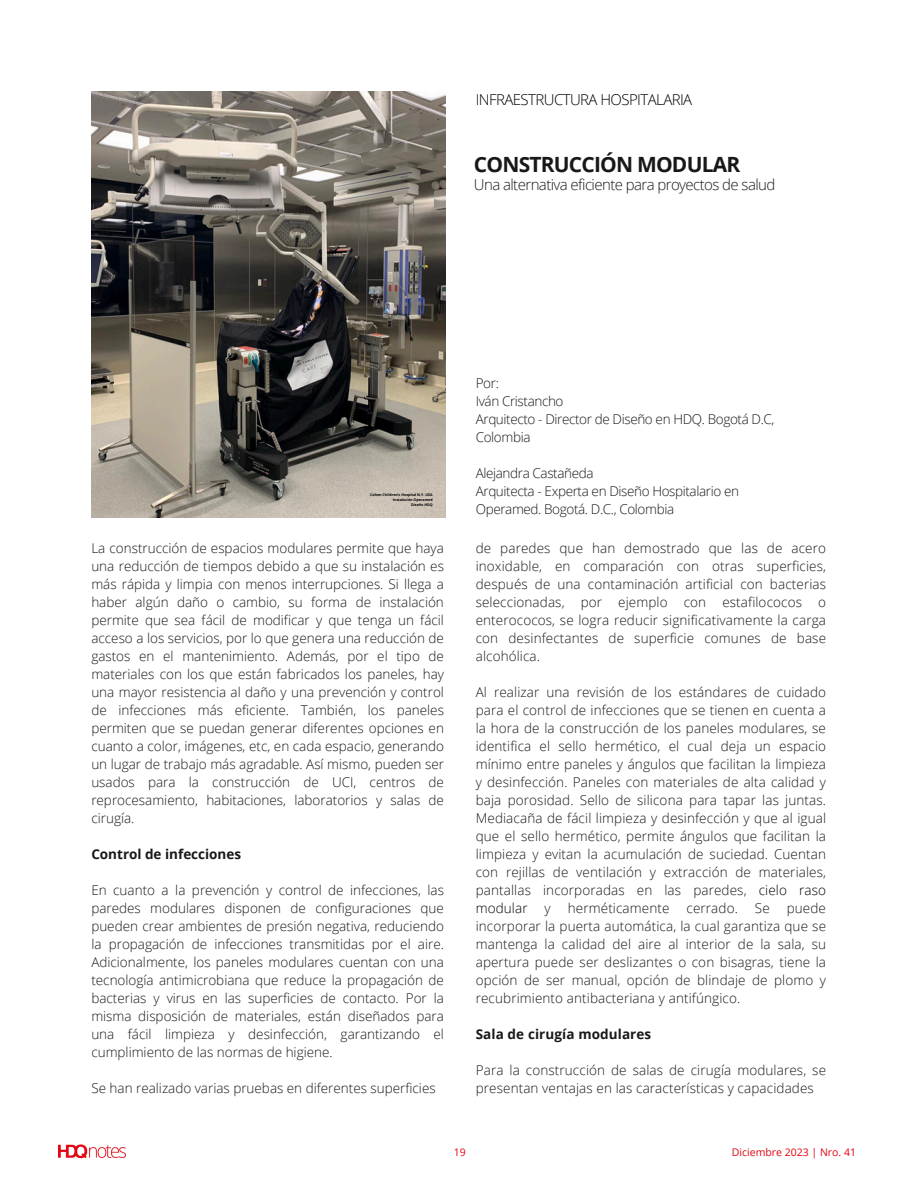
<style>
.page{position:relative;width:918px;height:1188px;background:#fff}
.page>*{position:absolute;margin:0;border:0;box-sizing:border-box;transform-origin:0 0}
.t1{font:700 21px "Open Sans";letter-spacing:-.035em;color:#181818}
.t2{font:300 15px "Open Sans";letter-spacing:-.035em;color:#181818}
.t3{font:300 15px "Open Sans";letter-spacing:-.04em;color:#000}
.t4{font:300 13.5px/18px "Open Sans";color:#181818;text-align:justify}
.t5{font:300 13.5px/18px "Open Sans";letter-spacing:-.025em;color:#181818}
.t6{font:700 13.5px "Open Sans";letter-spacing:.01em;color:#181818}
.t7{font:10.5px "Open Sans";color:#e30613}
.t8{font:700 3.6px "Open Sans";color:#000}
.s1{color:#000}
</style>
<div class="page">
<img style="left:92px;top:92px;width:353px;height:425px">
<img style="left:59px;top:1144px;width:66px;height:15px">
<h3 class="t3" style="left:476px;top:89px;width:218px">INFRAESTRUCTURA HOSPITALARIA</h3>
<h1 class="t1" style="left:474px;top:150px;width:268px">CONSTRUCCIÓN MODULAR</h1>
<p class="t2" style="left:474px;top:174px;width:303px">Una alternativa eficiente para proyectos de salud</p>
<p class="t8" style="left:370px;top:492px;width:64px">Cohen Children’s Hospital N.Y. USA</p>
<p class="t8" style="left:393px;top:497px;width:41px">Instalación Operamed</p>
<h4 class="t8" style="left:411px;top:502px;width:23px">Diseño HDQ</h4>
<h3 class="t4" style="left:91px;top:539px;width:354px">La construcción de espacios modulares permite que haya una reducción de tiempos debido a que su instalación es más rápida y limpia con menos interrupciones. Si llega a haber algún daño o cambio, su forma de instalación permite que sea fácil de modificar y que tenga un fácil acceso a los servicios, por lo que genera una reducción de gastos en el mantenimiento. Además, por el tipo de materiales con los que están fabricados los paneles, hay una mayor resistencia al daño y una prevención y control de infecciones más eficiente. También, los paneles permiten que se puedan generar diferentes opciones en cuanto a color, imágenes, etc, en cada espacio, generando un lugar de trabajo más agradable. Así mismo, pueden ser usados para la construcción de UCI, centros de reprocesamiento, habitaciones, laboratorios y salas de cirugía.</h3>
<h2 class="t6" style="left:91px;top:845px;width:151px">Control de infecciones</h2>
<h3 class="t4" style="left:91px;top:881px;width:354px">En cuanto a la prevención y control de infecciones, las paredes modulares disponen de configuraciones que pueden crear ambientes de presión negativa, reduciendo la propagación de infecciones transmitidas por el aire.<br>Adicionalmente, los paneles modulares cuentan con una tecnología antimicrobiana que reduce la propagación de bacterias y virus en las superficies de contacto. Por la misma disposición de materiales, están diseñados para una fácil limpieza y desinfección, garantizando el cumplimiento de las normas de higiene.</h3>
<h3 class="t4" style="left:91px;top:1079px;width:346px">Se han realizado varias pruebas en diferentes superficies</h3>
<p class="t5" style="left:476px;top:374px;width:300px">Por:<br>Iván Cristancho<br>Arquitecto - Director de Diseño en HDQ. Bogotá D.C,<br>Colombia</p>
<p class="t5" style="left:476px;top:464px;width:265px">Alejandra Castañeda<br>Arquitecta - Experta en Diseño Hospitalario en<br>Operamed. Bogotá. D.C., Colombia</p>
<h3 class="t4" style="left:476px;top:539px;width:352px">de paredes que han demostrado que las de acero inoxidable, en comparación con otras superficies, después de una contaminación artificial con bacterias seleccionadas, por ejemplo con estafilococos o enterococos, se logra reducir significativamente la carga con desinfectantes de superficie comunes de base alcohólica.</h3>
<h3 class="t4" style="left:476px;top:683px;width:352px">Al realizar una revisión de los estándares de cuidado para el control de infecciones que se tienen en cuenta a la hora de la construcción de los paneles modulares, se identifica el sello hermético, el cual deja un espacio mínimo entre paneles y ángulos que facilitan la limpieza y desinfección. Paneles con materiales de alta calidad y baja porosidad. Sello de silicona para tapar las juntas.<br>Mediacaña de fácil limpieza y desinfección y que al igual que el sello hermético, permite ángulos que facilitan la limpieza y evitan la acumulación de suciedad. Cuentan con rejillas de ventilación y extracción de materiales, pantallas incorporadas en las paredes, <span class="s1">cielo raso modular</span></h3>
<h3 class="t4" style="left:545px;top:899px;width:8px">y</h3>
<h3 class="t4" style="left:568px;top:899px;width:103px">herméticamente</h3>
<h3 class="t4" style="left:687px;top:899px;width:53px">cerrado.</h3>
<h3 class="t4" style="left:755px;top:899px;width:16px">Se</h3>
<h3 class="t4" style="left:476px;top:899px;width:352px;text-indent:311px">puede incorporar la puerta automática, la cual garantiza que se mantenga la calidad del aire al interior de la sala, su apertura puede ser deslizantes o con bisagras, tiene la opción de ser manual, opción de blindaje de plomo y recubrimiento antibacteriana y antifúngico.</h3>
<h3 class="t6" style="left:476px;top:1025px;width:177px">Sala de cirugía modulares</h3>
<h2 class="t4" style="left:476px;top:1061px;width:352px">Para la construcción de salas de cirugía modulares, se presentan ventajas en las características y capacidades</h2>
<h3 class="t7" style="left:454px;top:1144px;width:13px">19</h3>
<h1 class="t7" style="left:732px;top:1144px;width:126px">Diciembre 2023 | Nro. 41</h1>
</div>
